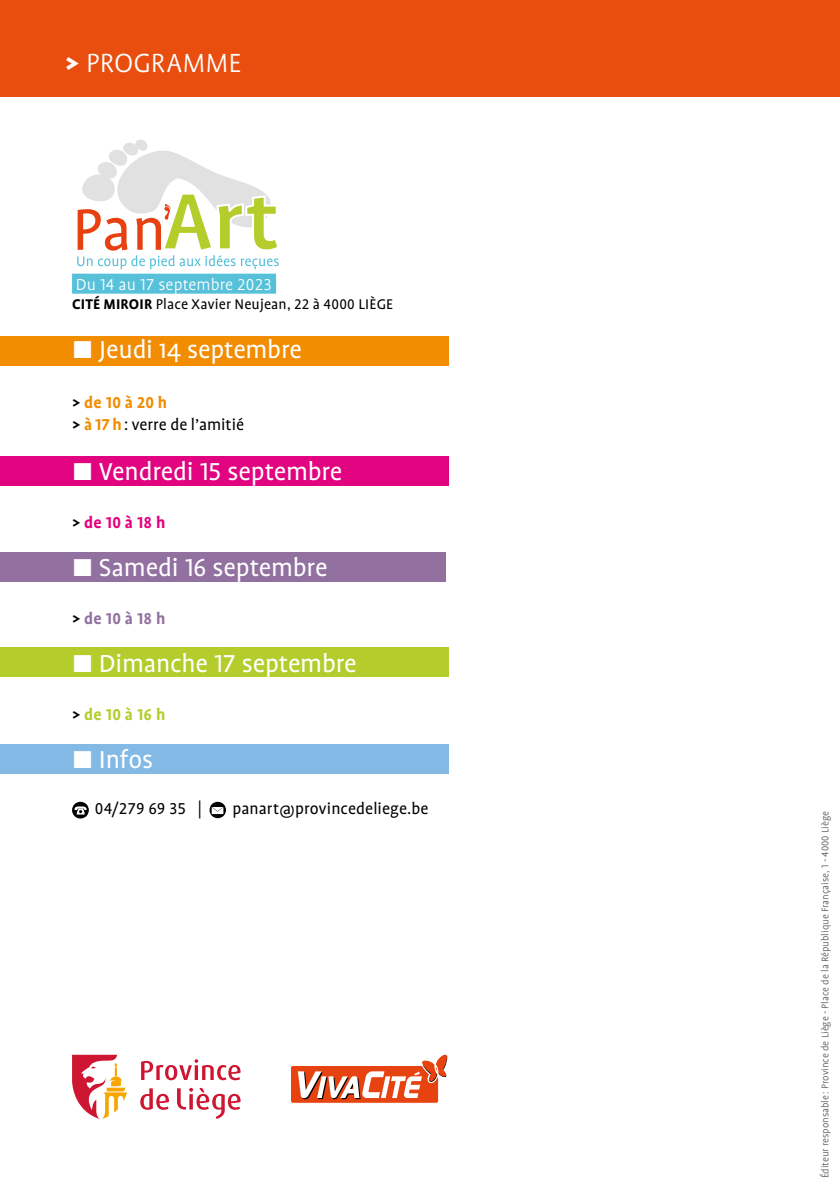
<style>
.page{position:relative;width:840px;height:1191px;background:#fff}
.page>*{position:absolute;margin:0;border:0;box-sizing:border-box;transform-origin:0 0}
.t1{font:300 30px "Profile OT";color:#fff}
.t2{font:28px "Profile OT";letter-spacing:-.01em;color:#fff}
.t3{font:18px/22px "Profile OT";color:#000}
.t4{font:300 18px "Profile OT";letter-spacing:.005em;color:#fff}
.t5{font:700 18px "Profile OT";color:#e6007d}
.t6{font:700 18px "Profile OT";color:#9271a1}
.t7{font:700 18px "Profile OT";color:#b4cd2c}
.t8{font:16px "Profile OT";letter-spacing:.01em;color:#000}
.t9{font:300 11px "Profile OT";color:#575756}
.s1{font-weight:900}
.s2{font-weight:700}
.s3{font-weight:700;color:#f28c00}
.s4{color:#000}
.s5{font-family:"Minion Pro"}
</style>
<div class="page">
<div style="left:0;top:0;width:839px;height:96px;background:#e94e0f"></div>
<svg style="left:77px;top:139px;width:202px;height:130px"></svg>
<div style="left:72px;top:274px;width:204px;height:20px;background:#57c1da"></div>
<div style="left:0;top:337px;width:448px;height:29px;background:#f28c00"></div>
<div style="left:0;top:648px;width:448px;height:29px;background:#b4cd2c"></div>
<div style="left:0;top:457px;width:448px;height:29px;background:#e20380"></div>
<div style="left:0;top:744px;width:448px;height:29px;background:#82b9e5"></div>
<div style="left:0;top:553px;width:445px;height:29px;background:#9271a1"></div>
<svg style="left:72px;top:802px;width:17px;height:16px"></svg>
<svg style="left:209px;top:802px;width:17px;height:16px"></svg>
<svg style="left:72px;top:1054px;width:55px;height:65px"></svg>
<svg style="left:140px;top:1087px;width:100px;height:31px"></svg>
<svg style="left:141px;top:1059px;width:99px;height:21px"></svg>
<div style="left:290px;top:1065px;width:148px;height:38px;background:#e74310;border-radius:2px"></div>
<div style="left:290px;top:1064px;width:149px;height:40px;border:1px solid #fff;border-radius:2px"></div>
<svg style="left:298px;top:1054px;width:150px;height:45px"></svg>
<p class="t1" style="left:65px;top:46px;width:177px"><span class="s1">&gt;</span> PROGRAMME</p>
<p class="t4" style="left:76px;top:274px;width:197px">Du 14 au 17 septembre 2023</p>
<p class="t8" style="left:72px;top:295px;width:322px"><span class="s2">CITÉ MIROIR</span> Place Xavier Neujean, 22 à 4000 LIÈGE</p>
<p class="t2" style="left:72px;top:334px;width:231px">▪ Jeudi 14 septembre</p>
<p class="t3" style="left:72px;top:392px;width:173px"><span class="s2">&gt;</span> <span class="s3">de 10 à 20 h<br></span><span class="s2">&gt;</span> <span class="s3">à 17 h</span> : verre de l’amitié</p>
<p class="t2" style="left:72px;top:456px;width:272px">▪ Vendredi 15 septembre</p>
<p class="t5" style="left:72px;top:512px;width:95px"><span class="s4">&gt;</span> de 10 à 18 h</p>
<p class="t2" style="left:72px;top:552px;width:257px">▪ Samedi 16 septembre</p>
<p class="t6" style="left:72px;top:608px;width:95px"><span class="s4">&gt;</span> de 10 à 18 h</p>
<p class="t2" style="left:72px;top:648px;width:286px">▪ Dimanche 17 septembre</p>
<p class="t7" style="left:72px;top:704px;width:95px"><span class="s4">&gt;</span> de 10 à 16 h</p>
<p class="t2" style="left:72px;top:744px;width:83px">▪ Infos</p>
<p class="t3" style="left:95px;top:798px;width:109px">04/279 69 35 <span class="s5">|</span></p>
<p class="t3" style="left:232px;top:798px;width:198px">panart@provincedeliege.be</p>
<p class="t9" style="left:818px;top:1178px;width:368px;rotate:-90deg">Éditeur responsable : Province de Liège - Place de la République Française, 1 - 4000 Liège</p>
</div>
